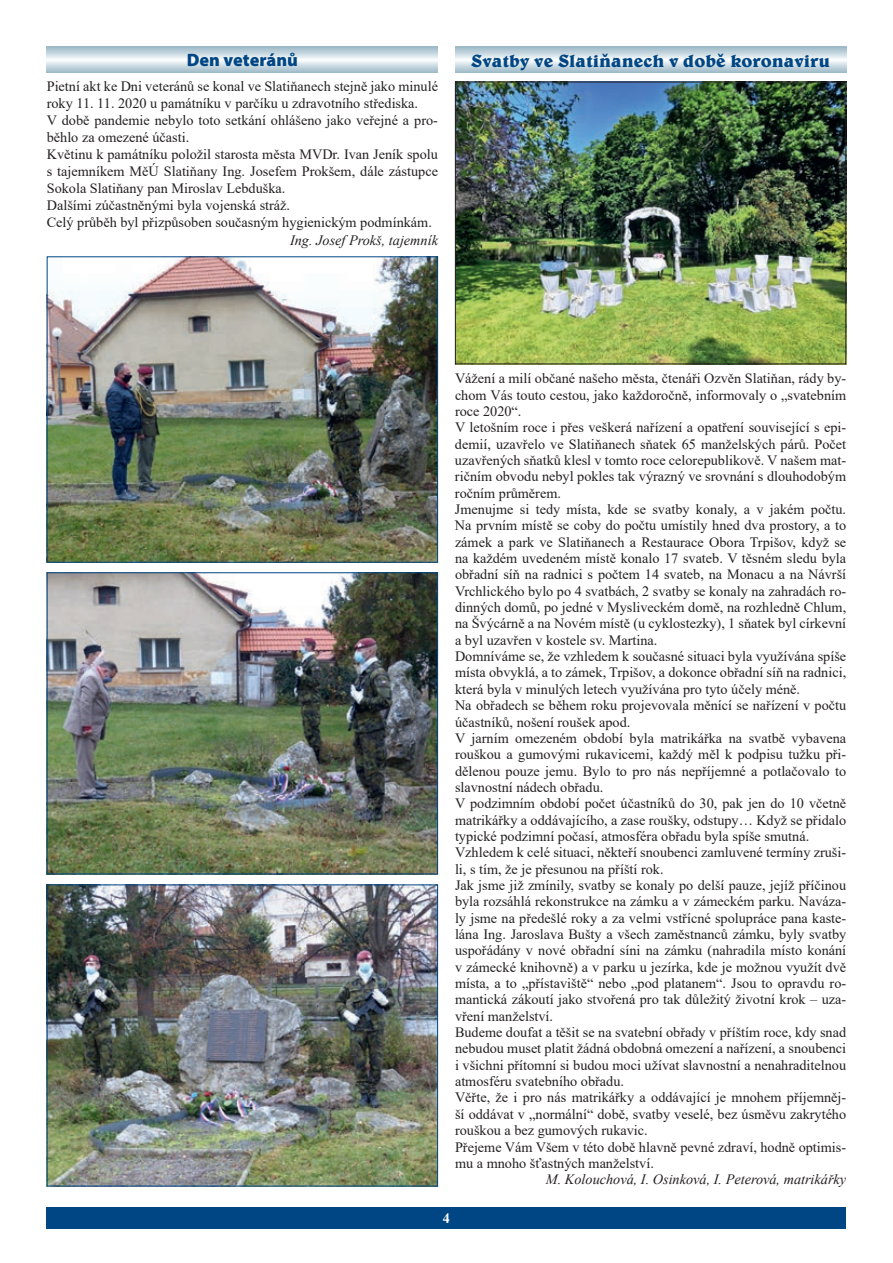
<style>
.page{position:relative;width:893px;height:1263px;background:#fff}
.page>*{position:absolute;margin:0;border:0;box-sizing:border-box;transform-origin:0 0}
.t1{font:700 18px "Belwe AT";color:#004684}
.t2{font:900 18px "Myriad Pro";color:#004684}
.t3{font:14.25px/16.4px "Times New Roman";color:#231f20}
.t4{font:italic 14.25px "Times New Roman";color:#231f20}
.t5{font:700 14.25px "Times New Roman";color:#fff}
</style>
<div class="page">
<div style="left:47px;top:1208px;width:799px;height:21px;background:#004684"></div>
<svg style="left:47px;top:47px;width:391px;height:25px"></svg>
<svg style="left:455px;top:47px;width:391px;height:25px"></svg>
<img style="left:49px;top:258px;width:387px;height:303px">
<div style="left:47px;top:256px;width:391px;height:307px;border:1px solid #004684"></div>
<img style="left:49px;top:574px;width:387px;height:298px">
<div style="left:47px;top:572px;width:391px;height:302px;border:1px solid #004684"></div>
<img style="left:49px;top:886px;width:387px;height:298px">
<div style="left:47px;top:884px;width:391px;height:302px;border:1px solid #004684"></div>
<img style="left:457px;top:84px;width:387px;height:278px">
<div style="left:455px;top:82px;width:391px;height:282px;border:1px solid #231f20"></div>
<p class="t2" style="left:187px;top:48px;width:113px">Den veteránů</p>
<p class="t3" style="left:47px;top:77px;width:393px;line-height:17.1px">Pietní akt ke Dni veteránů se konal ve Slatiňanech stejně jako minulé roky 11. 11. 2020 u památníku v parčíku u zdravotního střediska.<br>V době pandemie nebylo toto setkání ohlášeno jako veřejné a pro&shy;běhlo za omezené účasti.<br>Květinu k památníku položil starosta města MVDr. Ivan Jeník spolu s tajemníkem MěÚ Slatiňany Ing. Josefem Prokšem, dále zástupce Sokola Slatiňany pan Miroslav Lebduška.<br>Dalšími zúčastněnými byla vojenská stráž.<br>Celý průběh byl přizpůsoben současným hygienickým podmínkám.</p>
<p class="t4" style="left:290px;top:230px;width:149px">Ing. Josef Prokš, tajemník</p>
<p class="t1" style="left:471px;top:49px;width:360px">Svatby ve Slatiňanech v době koronaviru</p>
<p class="t3" style="left:455px;top:370px;width:393px">Vážení a milí občané našeho města, čtenáři Ozvěn Slatiňan, rády by&shy;chom Vás touto cestou, jako každoročně, informovaly o „svatebním roce 2020“.<br>V letošním roce i přes veškerá nařízení a opatření související s epi&shy;demií, uzavřelo ve Slatiňanech sňatek 65 manželských párů. Počet uzavřených sňatků klesl v tomto roce celorepublikově. V našem mat&shy;ričním obvodu nebyl pokles tak výrazný ve srovnání s dlouhodobým ročním průměrem.<br>Jmenujme si tedy místa, kde se svatby konaly, a v jakém počtu.<br>Na prvním místě se coby do počtu umístily hned dva prostory, a to zámek a park ve Slatiňanech a Restaurace Obora Trpišov, když se na každém uvedeném místě konalo 17 svateb. V těsném sledu byla obřadní síň na radnici s počtem 14 svateb, na Monacu a na Návrší Vrchlického bylo po 4 svatbách, 2 svatby se konaly na zahradách ro&shy;dinných domů, po jedné v Mysliveckém domě, na rozhledně Chlum, na Švýcárně a na Novém místě (u cyklostezky), 1 sňatek byl církevní a byl uzavřen v kostele sv. Martina.<br>Domníváme se, že vzhledem k současné situaci byla využívána spíše místa obvyklá, a to zámek, Trpišov, a dokonce obřadní síň na radnici, která byla v minulých letech využívána pro tyto účely méně.<br>Na obřadech se během roku projevovala měnící se nařízení v počtu účastníků, nošení roušek apod.<br>V jarním omezeném období byla matrikářka na svatbě vybavena rouškou a gumovými rukavicemi, každý měl k podpisu tužku při&shy;dělenou pouze jemu. Bylo to pro nás nepříjemné a potlačovalo to slavnostní nádech obřadu.<br>V podzimním období počet účastníků do 30, pak jen do 10 včetně matrikářky a oddávajícího, a zase roušky, odstupy… Když se přidalo typické podzimní počasí, atmosféra obřadu byla spíše smutná.<br>Vzhledem k celé situaci, někteří snoubenci zamluvené termíny zruši&shy;li, s tím, že je přesunou na příští rok.<br>Jak jsme již zmínily, svatby se konaly po delší pauze, jejíž příčinou byla rozsáhlá rekonstrukce na zámku a v zámeckém parku. Naváza&shy;ly jsme na předešlé roky a za velmi vstřícné spolupráce pana kaste&shy;lána Ing. Jaroslava Bušty a všech zaměstnanců zámku, byly svatby uspořádány v nové obřadní síni na zámku (nahradila místo konání v zámecké knihovně) a v parku u jezírka, kde je možnou využít dvě místa, a to „přístaviště“ nebo „pod platanem“. Jsou to opravdu ro&shy;mantická zákoutí jako stvořená pro tak důležitý životní krok – uza&shy;vření manželství.<br>Budeme doufat a těšit se na svatební obřady v příštím roce, kdy snad nebudou muset platit žádná obdobná omezení a nařízení, a snoubenci i všichni přítomní si budou moci užívat slavnostní a nenahraditelnou atmosféru svatebního obřadu.<br>Věřte, že i pro nás matrikářky a oddávající je mnohem příjemněj&shy;ší oddávat v „normální“ době, svatby veselé, bez úsměvu zakrytého rouškou a bez gumových rukavic.<br>Přejeme Vám Všem v této době hlavně pevné zdraví, hodně optimis&shy;mu a mnoho šťastných manželství.</p>
<p class="t4" style="left:546px;top:1169px;width:302px">M. Kolouchová, I. Osinková, I. Peterová, matrikářky</p>
<p class="t5" style="left:443px;top:1208px;width:9px">4</p>
</div>
